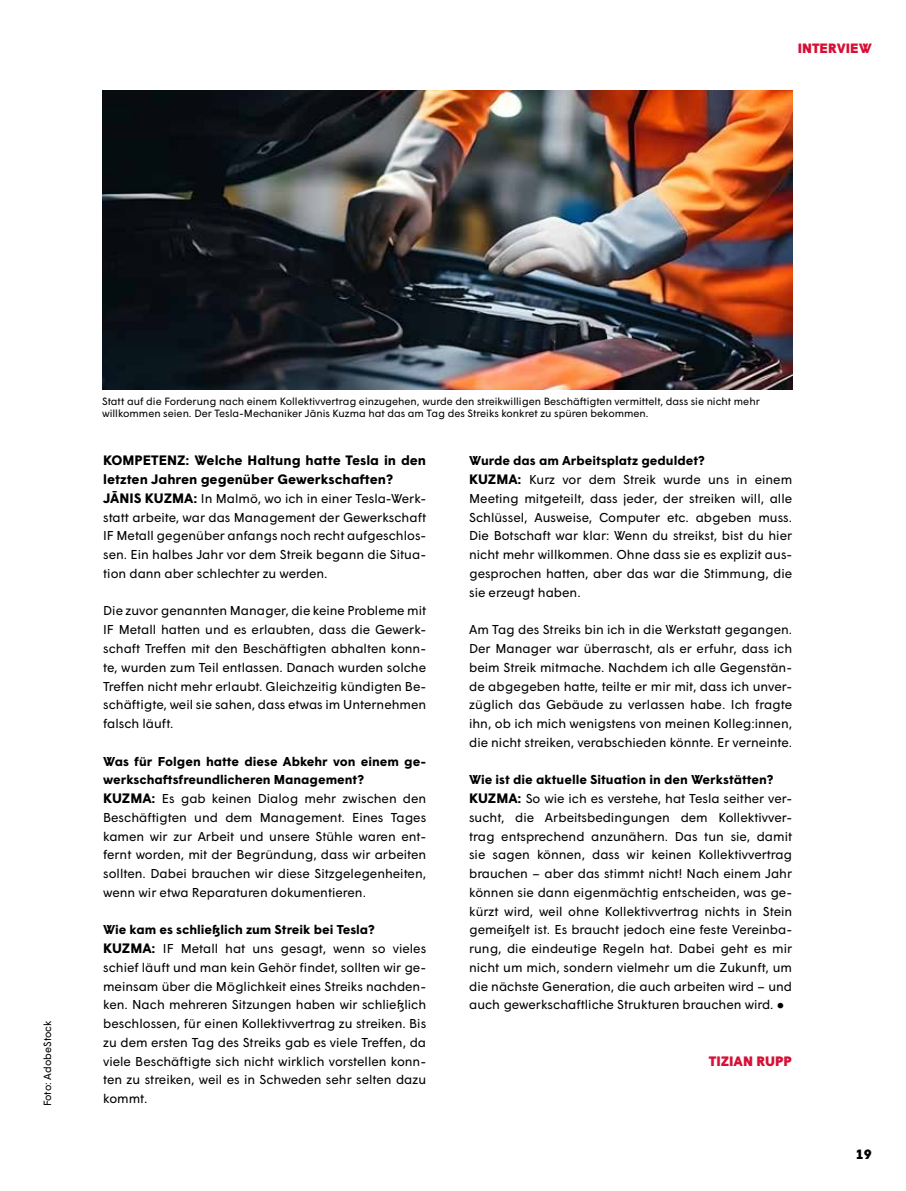
<style>
.page{position:relative;width:906px;height:1191px;background:#fff}
.page>*{position:absolute;margin:0;border:0;box-sizing:border-box;transform-origin:0 0}
.t1{font:700 13.65px/18.8px "Wigrum";color:#000}
.t2{font:900 13.65px "Wigrum";color:#d61036}
.t3{font:900 13.5px "Wigrum";color:#d61036}
.t4{font:900 13.5px "Wigrum";color:#000}
.t5{font:12.9px/18.8px "Wigrum";color:#000}
.t6{font:10.5px/12.6px "Wigrum";color:#000}
.s1{font-weight:700;font-size:13.65px}
.s2{font-weight:700}
.s3{font-weight:900;font-size:13.65px}
</style>
<div class="page">
<img style="left:102px;top:90px;width:690px;height:299px">
<p class="t3" style="left:798px;top:38px;width:76px">INTERVIEW</p>
<p class="t6" style="left:40px;top:1106px;width:87px;rotate:-90deg">Foto: AdobeStock</p>
<p class="t6" style="left:102px;top:394px;width:659px">Statt auf die Forderung nach einem Kollektivvertrag einzugehen, wurde den streikwilligen Beschäftigten vermittelt, dass sie nicht mehr willkommen seien. Der Tesla-Mechaniker Jānis Kuzma hat das am Tag des Streiks konkret zu spüren bekommen.</p>
<p class="t1" style="left:103px;top:450px;width:324px">KOMPETENZ: Welche Haltung hatte Tesla in den letzten Jahren gegenüber Gewerkschaften?</p>
<p class="t5" style="left:103px;top:488px;width:324px;text-align:justify"><span class="s1">JĀNIS KUZMA:</span> In Malmö, wo ich in einer Tesla-Werk&shy;statt arbeite, war das Management der Gewerkschaft IF Metall gegenüber anfangs noch recht aufgeschlos&shy;sen. Ein halbes Jahr vor dem Streik begann die Situa&shy;tion dann aber schlechter zu werden.</p>
<p class="t5" style="left:103px;top:600px;width:324px;text-align:justify">Die zuvor genannten Manager, die keine Probleme mit IF Metall hatten und es erlaubten, dass die Gewerk&shy;schaft Treffen mit den Beschäftigten abhalten konn&shy;te, wurden zum Teil entlassen. Danach wurden solche Treffen nicht mehr erlaubt. Gleichzeitig kündigten Be&shy;schäftigte, weil sie sahen, dass etwas im Unternehmen falsch läuft.</p>
<p class="t5" style="left:103px;top:750px;width:324px"><span class="s2">Was für Folgen hatte diese Abkehr von einem ge&shy;werkschaftsfreundlicheren Management?<br></span><span class="s1">KUZMA:</span> Es gab keinen Dialog mehr zwischen den Beschäftigten und dem Management. Eines Tages kamen wir zur Arbeit und unsere Stühle waren ent&shy;fernt worden, mit der Begründung, dass wir arbeiten sollten. Dabei brauchen wir diese Sitzgelegenheiten, wenn wir etwa Reparaturen dokumentieren.</p>
<p class="t5" style="left:103px;top:919px;width:324px"><span class="s2">Wie kam es schließlich zum Streik bei Tesla?<br></span><span class="s1">KUZMA:</span> IF Metall hat uns gesagt, wenn so vieles schief läuft und man kein Gehör findet, sollten wir ge&shy;meinsam über die Möglichkeit eines Streiks nachden&shy;ken. Nach mehreren Sitzungen haben wir schließlich beschlossen, für einen Kollektivvertrag zu streiken. Bis zu dem ersten Tag des Streiks gab es viele Treffen, da viele Beschäftigte sich nicht wirklich vorstellen konn&shy;ten zu streiken, weil es in Schweden sehr selten dazu kommt.</p>
<p class="t5" style="left:469px;top:450px;width:324px"><span class="s2">Wurde das am Arbeitsplatz geduldet?<br></span><span class="s1">KUZMA:</span> Kurz vor dem Streik wurde uns in einem Meeting mitgeteilt, dass jeder, der streiken will, alle Schlüssel, Ausweise, Computer etc. abgeben muss.<br>Die Botschaft war klar: Wenn du streikst, bist du hier nicht mehr willkommen. Ohne dass sie es explizit aus&shy;gesprochen hatten, aber das war die Stimmung, die sie erzeugt haben.</p>
<p class="t5" style="left:469px;top:619px;width:324px;text-align:justify">Am Tag des Streiks bin ich in die Werkstatt gegangen.<br>Der Manager war überrascht, als er erfuhr, dass ich beim Streik mitmache. Nachdem ich alle Gegenstän&shy;de abgegeben hatte, teilte er mir mit, dass ich unver&shy;züglich das Gebäude zu verlassen habe. Ich fragte ihn, ob ich mich wenigstens von meinen Kolleg:innen, die nicht streiken, verabschieden könnte. Er verneinte.</p>
<p class="t5" style="left:469px;top:769px;width:324px"><span class="s2">Wie ist die aktuelle Situation in den Werkstätten?<br></span><span class="s1">KUZMA:</span> So wie ich es verstehe, hat Tesla seither ver&shy;sucht, die Arbeitsbedingungen dem Kollektivver&shy;trag entsprechend anzunähern. Das tun sie, damit sie sagen können, dass wir keinen Kollektivvertrag brauchen – aber das stimmt nicht! Nach einem Jahr können sie dann eigenmächtig entscheiden, was ge&shy;kürzt wird, weil ohne Kollektivvertrag nichts in Stein gemeißelt ist. Es braucht jedoch eine feste Vereinba&shy;rung, die eindeutige Regeln hat. Dabei geht es mir nicht um mich, sondern vielmehr um die Zukunft, um die nächste Generation, die auch arbeiten wird – und auch gewerkschaftliche Strukturen brauchen wird. <span class="s3">●</span></p>
<p class="t2" style="left:708px;top:1050px;width:85px">TIZIAN RUPP</p>
<p class="t4" style="left:855px;top:1144px;width:18px">19</p>
</div>
